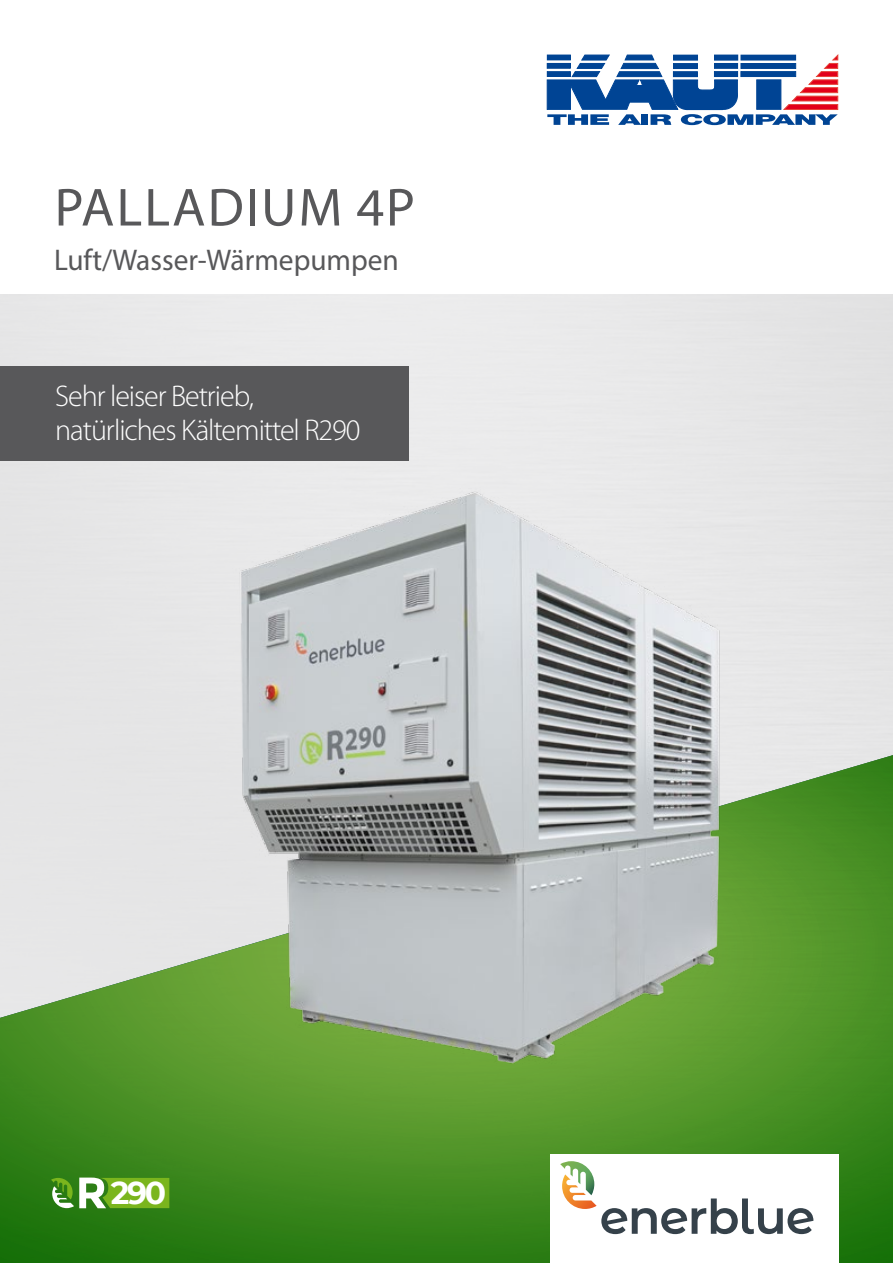
<style>
.page{position:relative;width:893px;height:1263px;background:#fff}
.page>*{position:absolute;margin:0;border:0;box-sizing:border-box;transform-origin:0 0}
.t1{font:54px "Myriad Pro";letter-spacing:.04em;color:#58585a}
.t2{font:700 31.5px "Montserrat";color:#fff}
.t3{font:300 30px/34.5px "Myriad Pro";letter-spacing:-.035em;color:#fff}
.t4{font:30px "Myriad Pro";color:#58585a}
</style>
<div class="page">
<svg style="left:547px;top:55px;width:291px;height:70px"></svg>
<div style="left:0;top:294px;width:893px;height:457px;background:#e7e7e7"></div>
<svg style="left:0;top:751px;width:893px;height:512px;background:#6aa14f"></svg>
<div style="left:0;top:366px;width:408px;height:95px;background:#58585a"></div>
<div style="left:551px;top:1154px;width:288px;height:109px;background:#fff"></div>
<svg style="left:560px;top:1161px;width:253px;height:73px"></svg>
<img style="left:225px;top:480px;width:508px;height:615px">
<svg style="left:51px;top:1177px;width:118px;height:31px"></svg>
<h1 class="t1" style="left:55px;top:174px;width:362px">PALLADIUM 4P</h1>
<p class="t4" style="left:54px;top:241px;width:346px">Luft/Wasser-Wärmepumpen</p>
<p class="t3" style="left:55px;top:379px;width:307px">Sehr leiser Betrieb, natürliches Kältemittel R290</p>
<p class="t2" style="left:111px;top:1170px;width:57px">290</p>
</div>
